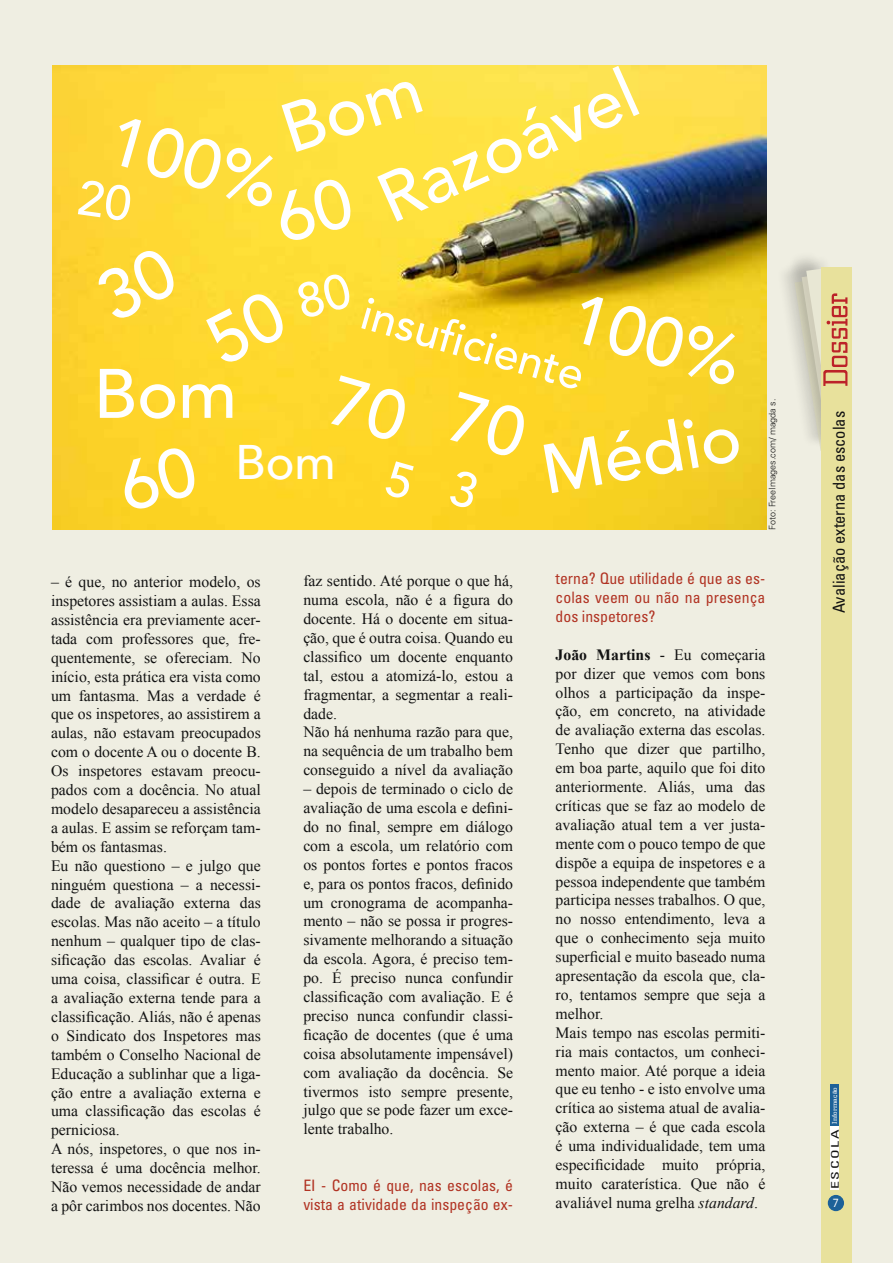
<style>
.page{position:relative;width:893px;height:1263px;background:#efeee2}
.page>*{position:absolute;margin:0;border:0;box-sizing:border-box;transform-origin:0 0}
.t1{font:500 69.15px "Avenir";color:#fff}
.t2{font:500 48.45px "Avenir";color:#fff}
.t3{font:500 45px "Avenir";color:#fff}
.t4{font:condensed 16.5px "Univers";color:#121212}
.t5{font:15.75px/18.9px "Times New Roman";color:#121212}
.t6{font:condensed 15.75px/18.9px "Univers";color:#b13323}
.t7{font:12px "Andale Mono";color:#fff}
.t8{font:condensed 10.5px "Univers";letter-spacing:.1em;color:#121212;scale:1.5 1}
.t9{font:300 9px "Univers";color:#121212}
.t10{font:6.75px "Civic";letter-spacing:.01em;color:#fff;scale:1.33 1}
.s1{font-weight:700}
.s2{font-style:italic}
</style>
<div class="page">
<div style="left:788px;top:250px;width:60px;height:198px;background:#121212;opacity:.1"></div>
<div style="left:821px;top:267px;width:30px;height:996px;background:#e8e19c"></div>
<svg style="left:795px;top:268px;width:53px;height:183px"></svg>
<div style="left:830px;top:1084px;width:9px;height:42px;background:#1d6198"></div>
<div style="left:828px;top:1195px;width:16px;height:16px;background:#1d6198;border-radius:50%"></div>
<div style="left:830px;top:1126px;width:9px;height:63px;background:#fff"></div>
<img style="left:52px;top:66px;width:715px;height:463px">
<div style="left:273px;top:176px;width:82px;height:67px;background:#ffe03c"></div>
<div style="left:327px;top:375px;width:83px;height:68px;background:#ffd72c"></div>
<div style="left:94px;top:245px;width:86px;height:77px;background:#fdd630"></div>
<div style="left:282px;top:79px;width:141px;height:73px;background:#ffe13f"></div>
<div style="left:117px;top:445px;width:82px;height:67px;background:#fed425"></div>
<div style="left:446px;top:392px;width:83px;height:67px;background:#fed525"></div>
<div style="left:203px;top:288px;width:86px;height:78px;background:#ffd932"></div>
<svg style="left:448px;top:469px;width:32px;height:41px"></svg>
<div style="left:295px;top:272px;width:58px;height:47px;background:#fddd34"></div>
<svg style="left:384px;top:461px;width:31px;height:39px"></svg>
<div style="left:78px;top:179px;width:54px;height:43px;background:#fdd535"></div>
<p class="t1" style="left:126px;top:80px;width:176px;rotate:16deg">100%</p>
<p class="t1" style="left:357px;top:147px;width:278px;rotate:-24deg">Razoável</p>
<p class="t1" style="left:94px;top:334px;width:145px">Bom</p>
<p class="t2" style="left:235px;top:420px;width:102px">Bom</p>
<p class="t1" style="left:589px;top:258px;width:176px;rotate:16deg">100%</p>
<p class="t3" style="left:373px;top:275px;width:232px;rotate:16deg">insufi ciente</p>
<p class="t1" style="left:532px;top:411px;width:202px;rotate:-10deg">Médio</p>
<p class="t9" style="left:767px;top:530px;width:133px;rotate:-90deg">Foto: FreeImages.com/ magda s.</p>
<p class="t5" style="left:51px;top:572px;width:211px">– é que, no anterior modelo, os inspetores assistiam a aulas. Essa assistência era previamente acer&shy;tada com professores que, fre&shy;quentemente, se ofereciam. No início, esta prática era vista como um fantasma. Mas a verdade é que os inspetores, ao assistirem a aulas, não estavam preocupados com o docente A ou o docente B.<br>Os inspetores estavam preocu&shy;pados com a docência. No atual modelo desapareceu a assistência a aulas. E assim se reforçam tam&shy;bém os fantasmas.<br>Eu não questiono – e julgo que ninguém questiona – a necessi&shy;dade de avaliação externa das escolas. Mas não aceito – a título nenhum – qualquer tipo de clas&shy;sificação das escolas. Avaliar é uma coisa, classificar é outra. E a avaliação externa tende para a classificação. Aliás, não é apenas o Sindicato dos Inspetores mas também o Conselho Nacional de<br>Educação a sublinhar que a liga&shy;ção entre a avaliação externa e uma classificação das escolas é perniciosa.<br>A nós, inspetores, o que nos in&shy;teressa é uma docência melhor.<br>Não vemos necessidade de andar a pôr carimbos nos docentes. Não</p>
<p class="t5" style="left:303px;top:571px;width:211px">faz sentido. Até porque o que há, numa escola, não é a figura do docente. Há o docente em situa&shy;ção, que é outra coisa. Quando eu classifico um docente enquanto tal, estou a atomizá-lo, estou a fragmentar, a segmentar a reali&shy;dade.<br>Não há nenhuma razão para que, na sequência de um trabalho bem conseguido a nível da avaliação</p>
<p class="t5" style="left:303px;top:779px;width:211px;text-align:justify">– depois de terminado o ciclo de avaliação de uma escola e defini&shy;do no final, sempre em diálogo com a escola, um relatório com os pontos fortes e pontos fracos e, para os pontos fracos, definido um cronograma de acompanha&shy;mento – não se possa ir progres&shy;sivamente melhorando a situação da escola. Agora, é preciso tem&shy;po. É preciso nunca confundir classificação com avaliação. E é preciso nunca confundir classi&shy;ficação de docentes (que é uma coisa absolutamente impensável) com avaliação da docência. Se tivermos isto sempre presente, julgo que se pode fazer um exce&shy;lente trabalho.</p>
<p class="t6" style="left:303px;top:1176px;width:211px">EI - Como é que, nas escolas, é vista a atividade da inspeção ex-</p>
<p class="t6" style="left:556px;top:569px;width:211px;text-align:justify">terna? Que utilidade é que as es&shy;colas veem ou não na presença dos inspetores?</p>
<p class="t5" style="left:556px;top:645px;width:211px"><span class="s1">João Martins</span> - Eu começaria por dizer que vemos com bons olhos a participação da inspe&shy;ção, em concreto, na atividade de avaliação externa das escolas.<br>Tenho que dizer que partilho, em boa parte, aquilo que foi dito anteriormente. Aliás, uma das críticas que se faz ao modelo de avaliação atual tem a ver justa&shy;mente com o pouco tempo de que dispõe a equipa de inspetores e a pessoa independente que também participa nesses trabalhos. O que, no nosso entendimento, leva a que o conhecimento seja muito superficial e muito baseado numa apresentação da escola que, cla&shy;ro, tentamos sempre que seja a melhor.<br>Mais tempo nas escolas permiti&shy;ria mais contactos, um conheci&shy;mento maior. Até porque a ideia que eu tenho - e isto envolve uma crítica ao sistema atual de avalia&shy;ção externa – é que cada escola é uma individualidade, tem uma especificidade muito própria, muito caraterística. Que não é avaliável numa grelha <span class="s2">standard</span>.</p>
<p class="t4" style="left:828px;top:613px;width:204px;rotate:-90deg">Avaliação externa das escolas</p>
<p class="t10" style="left:831px;top:1123px;width:29px;rotate:-90deg">Informação</p>
<p class="t8" style="left:828px;top:1189px;width:41px;rotate:-90deg">ESCOLA</p>
<p class="t7" style="left:832px;top:1195px;width:9px">7</p>
</div>
